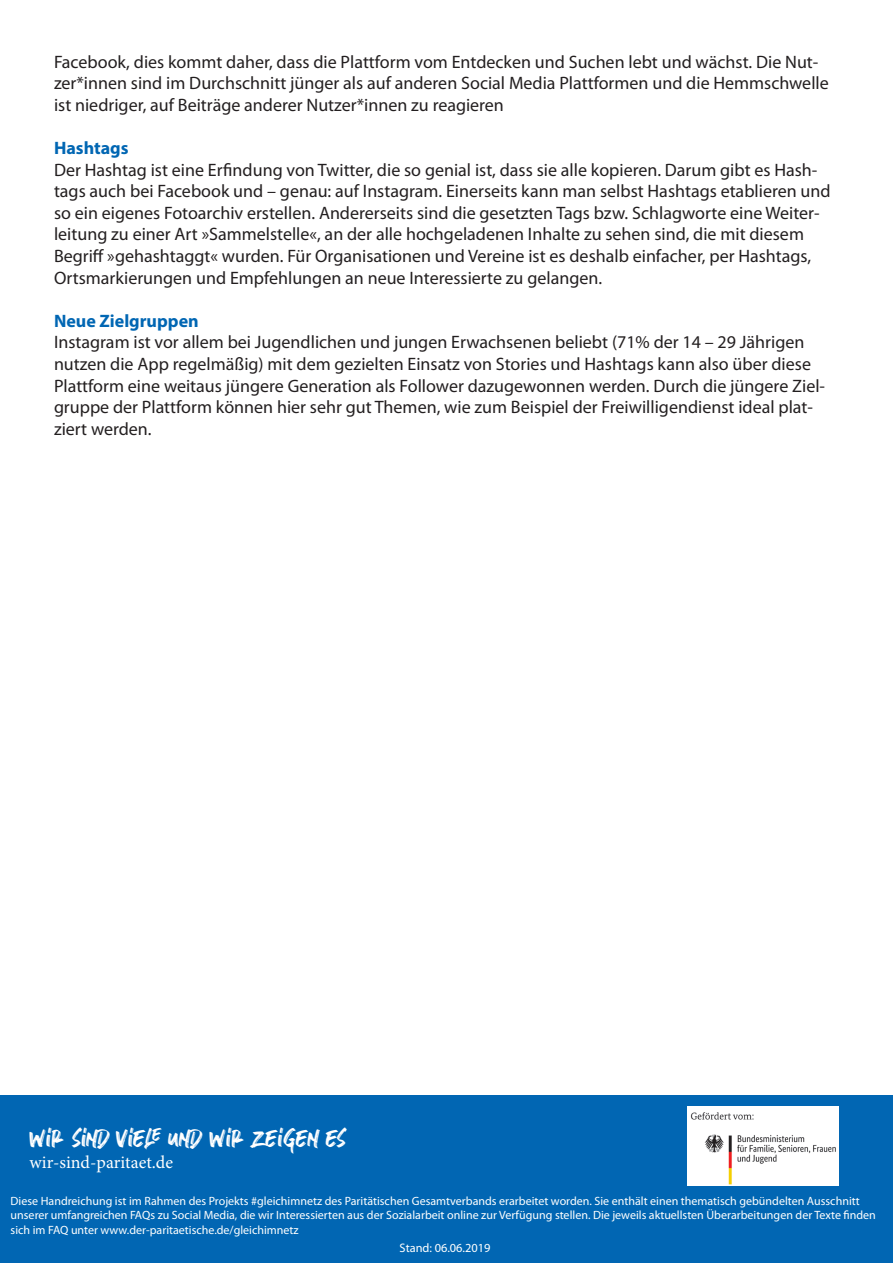
<style>
.page{position:relative;width:893px;height:1263px;background:#fff}
.page>*{position:absolute;margin:0;border:0;box-sizing:border-box;transform-origin:0 0}
.t1{font:36px "stronger";color:#fff}
.t2{font:18px/21.6px "Myriad Pro";color:#231f20}
.t3{font:700 18px "Myriad Pro";color:#0166b3}
.t4{font:18px "Minion Pro";color:#fff}
.t5{font:12.3px "Myriad Pro";color:#fff}
.t6{font:12px/14.4px "Myriad Pro";color:#fff}
</style>
<div class="page">
<div style="left:0;top:1095px;width:893px;height:168px;background:#0166b3"></div>
<img style="left:687px;top:1107px;width:152px;height:78px">
<p class="t2" style="left:54px;top:50px;width:776px">Facebook, dies kommt daher, dass die Plattform vom Entdecken und Suchen lebt und wächst. Die Nut&shy;zer*innen sind im Durchschnitt jünger als auf anderen Social Media Plattformen und die Hemmschwelle ist niedriger, auf Beiträge anderer Nutzer*innen zu reagieren</p>
<p class="t3" style="left:54px;top:136px;width:76px">Hashtags</p>
<p class="t2" style="left:54px;top:158px;width:778px">Der Hashtag ist eine Erfindung von Twitter, die so genial ist, dass sie alle kopieren. Darum gibt es Hash&shy;tags auch bei Facebook und – genau: auf Instagram. Einerseits kann man selbst Hashtags etablieren und so ein eigenes Fotoarchiv erstellen. Andererseits sind die gesetzten Tags bzw. Schlagworte eine Weiter&shy;leitung zu einer Art »Sammelstelle«, an der alle hochgeladenen Inhalte zu sehen sind, die mit diesem Begriff »gehashtaggt« wurden. Für Organisationen und Vereine ist es deshalb einfacher, per Hashtags, Ortsmarkierungen und Empfehlungen an neue Interessierte zu gelangen.</p>
<p class="t3" style="left:54px;top:309px;width:146px">Neue Zielgruppen</p>
<p class="t2" style="left:54px;top:331px;width:773px">Instagram ist vor allem bei Jugendlichen und jungen Erwachsenen beliebt (71% der 14 – 29 Jährigen nutzen die App regelmäßig) mit dem gezielten Einsatz von Stories und Hashtags kann also über diese Plattform eine weitaus jüngere Generation als Follower dazugewonnen werden. Durch die jüngere Ziel&shy;gruppe der Plattform können hier sehr gut Themen, wie zum Beispiel der Freiwilligendienst ideal plat&shy;ziert werden.</p>
<h1 class="t1" style="left:30px;top:1119px;width:318px">wir sind viele und wir zeigen es</h1>
<p class="t4" style="left:30px;top:1150px;width:145px">wir-sind-paritaet.de</p>
<p class="t6" style="left:11px;top:1193px;width:867px">Diese Handreichung ist im Rahmen des Projekts #gleichimnetz des Paritätischen Gesamtverbands erarbeitet worden. Sie enthält einen thematisch gebündelten Ausschnitt unserer umfangreichen FAQs zu Social Media, die wir Interessierten aus der Sozialarbeit online zur Verfügung stellen. Die jeweils aktuellsten Überarbeitungen der Texte finden sich im FAQ unter www.der-paritaetische.de/gleichimnetz</p>
<p class="t5" style="left:400px;top:1240px;width:92px">Stand: 06.06.2019</p>
</div>
